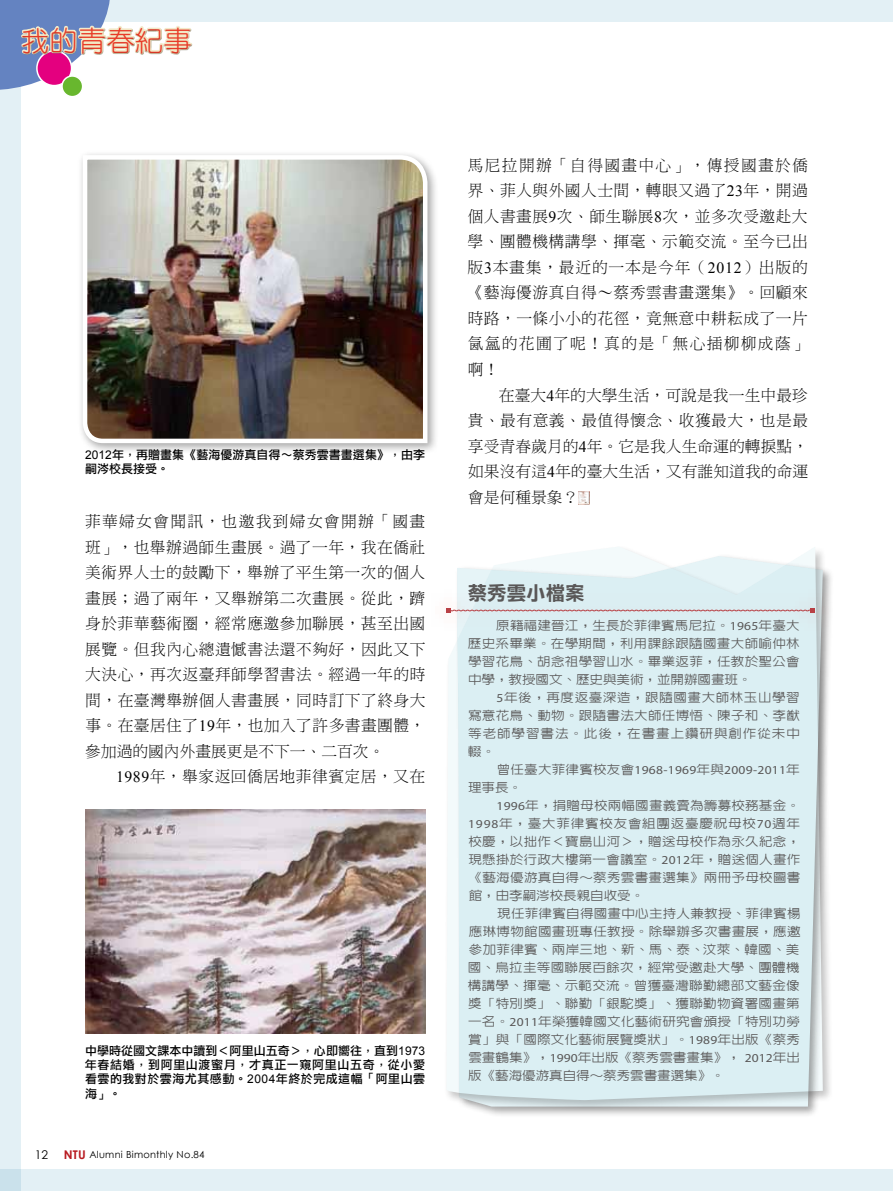
<style>
.page{position:relative;width:893px;height:1191px;background:#fff}
.page>*{position:absolute;margin:0;border:0;box-sizing:border-box;transform-origin:0 0}
.t1{font:28.5px "DF Yuan Std W3";color:#e83b28}
.t2{font:19.5px "DF Li Hei Std W7";color:#595757}
.t3{font:15.75px/25.5px "DF Ming Std W3";letter-spacing:.03em;color:#000;text-align:justify}
.t4{font:500 12.15px/18px "New Gothic";letter-spacing:.025em;color:#595757;text-align:justify;scale:1.11 1}
.t5{font:500 12.15px "New Gothic";color:#595757;scale:1.11 1}
.t6{font:12.15px "Myriad Pro";letter-spacing:.02em;color:#595757;scale:1.11 1}
.t7{font:500 12.15px "New Gothic";letter-spacing:.005em;color:#595757;scale:1.11 1}
.t8{font:500 12.15px "New Gothic";letter-spacing:.06em;color:#595757;scale:1.11 1}
.t9{font:12px/14.4px "DF Li Hei Std W5";letter-spacing:.04em;color:#000;text-align:justify}
.t10{font:12px/14.4px "DF Li Hei Std W5";letter-spacing:.005em;color:#000}
.t11{font:12px "Century Gothic";color:#000}
.t12{font:9.75px "Century Gothic";letter-spacing:.025em;color:#000}
.s1{font-family:"Arial"}
.s2{font-family:"Times New Roman"}
.s3{font-weight:700;font-size:12px;color:#b81c22}
.s4{font-family:"Myriad Pro";font-weight:400}
.s5{font-family:"New Gothic";font-weight:500}
.s6{font-family:"DF Hei Std W5";font-weight:400}
</style>
<div class="page">
<div style="left:0;top:0;width:893px;height:22px;background:#e3f0f5"></div>
<div style="left:0;top:1169px;width:893px;height:22px;background:#e3f0f5"></div>
<div style="left:0;top:0;width:21px;height:1191px;background:#e3f0f5"></div>
<div style="left:62px;top:76px;width:21px;height:21px;background:#68b72e;border-radius:50%"></div>
<div style="left:61px;top:75px;width:22px;height:22px;border:2px solid #fff;border-radius:50%"></div>
<svg style="left:0;top:0;width:110px;height:90px"></svg>
<div style="left:19px;top:23px;width:175px;height:31px;background:#fff;opacity:.75"></div>
<div style="left:20px;top:26px;width:175px;height:31px;background:#000;opacity:.75"></div>
<img style="left:578px;top:491px;width:11px;height:14px">
<div style="left:78px;top:150px;width:361px;height:304px;background:#000;opacity:.35"></div>
<img style="left:81px;top:153px;width:349px;height:292px">
<img style="left:85px;top:809px;width:340px;height:224px">
<svg style="left:446px;top:547px;width:375px;height:552px;fill:#f4fafb"></svg>
<div style="left:454px;top:553px;width:380px;height:565px;background:#000;opacity:.35"></div>
<svg style="left:457px;top:556px;width:366px;height:550px;background:#dbedf1"></svg>
<div style="left:428px;top:590px;width:406px;height:41px;background:#e83b28;opacity:.75"></div>
<svg style="left:446px;top:608px;width:369px;height:5px;background:#d3c3c7"></svg>
<h1 class="t1" style="left:21px;top:25px;width:172px">我的青春紀事</h1>
<p class="t10" style="left:85px;top:447px;width:342px"><span class="s1">2012</span>年，再贈畫集《藝海優游真自得∼蔡秀雲書畫選集》，由李嗣涔校長接受。</p>
<p class="t3" style="left:85px;top:508px;width:342px">菲華婦女會聞訊，也邀我到婦女會開辦「國畫班」，也舉辦過師生畫展。過了一年，我在僑社美術界人士的鼓勵下，舉辦了平生第一次的個人畫展；過了兩年，又舉辦第二次畫展。從此，躋身於菲華藝術圈，經常應邀參加聯展，甚至出國展覽。但我內心總遺憾書法還不夠好，因此又下大決心，再次返臺拜師學習書法。經過一年的時間，在臺灣舉辦個人書畫展，同時訂下了終身大事。在臺居住了<span class="s2">19</span>年，也加入了許多書畫團體，參加過的國內外畫展更是不下一、二百次。</p>
<p class="t3" style="left:116px;top:763px;width:311px"><span class="s2">1989</span>年，舉家返回僑居地菲律賓定居，又在</p>
<p class="t9" style="left:85px;top:1042px;width:342px">中學時從國文課本中讀到＜阿里山五奇＞，心即嚮往，直到<span class="s1">1973</span>年春結婚，到阿里山渡蜜月，才真正一窺阿里山五奇，從小愛看雲的我對於雲海尤其感動。<span class="s1">2004</span>年終於完成這幅「阿里山雲海」。</p>
<p class="t11" style="left:35px;top:1146px;width:15px">12</p>
<p class="t12" style="left:64px;top:1147px;width:142px"><span class="s3">NTU</span> Alumni Bimonthly No.84</p>
<p class="t3" style="left:467px;top:152px;width:342px">馬尼拉開辦「自得國畫中心」，傳授國畫於僑界、菲人與外國人士間，轉眼又過了<span class="s2">23</span>年，開過個人書畫展<span class="s2">9</span>次、師生聯展<span class="s2">8</span>次，並多次受邀赴大學、團體機構講學、揮毫、示範交流。至今已出版<span class="s2">3</span>本畫集，最近的一本是今年（<span class="s2">2012</span>）出版的《藝海優游真自得∼蔡秀雲書畫選集》。回顧來時路，一條小小的花徑，竟無意中耕耘成了一片氤氳的花圃了呢！真的是「無心插柳柳成蔭」啊！</p>
<p class="t3" style="left:468px;top:382px;width:342px;text-indent:31px">在臺大<span class="s2">4</span>年的大學生活，可說是我一生中最珍貴、最有意義、最值得懷念、收獲最大，也是最享受青春歲月的<span class="s2">4</span>年。它是我人生命運的轉捩點，如果沒有這<span class="s2">4</span>年的臺大生活，又有誰知道我的命運會是何種景象？</p>
<p class="t2" style="left:468px;top:582px;width:118px">蔡秀雲小檔案</p>
<p class="t4" style="left:468px;top:616px;width:300px;text-indent:28px">原籍福建晉江，生長於菲律賓馬尼拉。<span class="s4">1965</span>年臺大歷史系畢業。在學期間，利用課餘跟隨國畫大師喻仲林學習花鳥、胡念祖學習山水。畢業返菲，任教於聖公會中學，教授國文、歷史與美術，並開辦國畫班。</p>
<p class="t4" style="left:468px;top:688px;width:300px;text-indent:28px"><span class="s4">5</span>年後，再度返臺深造，跟隨國畫大師林玉山學習寫意花鳥、動物。跟隨書法大師任博悟、陳子和、李猷等老師學習書法。此後，在書畫上鑽研與創作從未中輟。</p>
<p class="t6" style="left:497px;top:762px;width:275px"><span class="s5">曾任臺大菲律賓校友會</span>1968-1969<span class="s5">年與</span>2009-2011<span class="s5">年</span></p>
<p class="t4" style="left:468px;top:778px;width:50px">理事長。</p>
<p class="t4" style="left:497px;top:796px;width:275px"><span class="s4">1996</span>年，捐贈母校兩幅國畫義賣為籌募校務基金。</p>
<p class="t8" style="left:468px;top:817px;width:300px"><span class="s4">1998</span>年，臺大菲律賓校友會組團返臺慶祝母校<span class="s4">70</span>週年</p>
<p class="t4" style="left:468px;top:832px;width:300px">校慶，以拙作＜寶島山河＞，贈送母校作為永久紀念，</p>
<p class="t4" style="left:468px;top:850px;width:300px">現懸掛於行政大樓第一會議室。<span class="s4">2012</span>年，贈送個人畫作</p>
<p class="t4" style="left:469px;top:868px;width:300px">《藝海優游真自得<span class="s6">～</span>蔡秀雲書畫選集》兩冊予母校圖書</p>
<p class="t5" style="left:469px;top:889px;width:160px">館，由李嗣涔校長親自收受。</p>
<p class="t4" style="left:497px;top:904px;width:275px">現任菲律賓自得國畫中心主持人兼教授、菲律賓楊</p>
<p class="t4" style="left:469px;top:922px;width:300px">應琳博物館國畫班專任教授。除舉辦多次書畫展，應邀</p>
<p class="t4" style="left:469px;top:940px;width:299px">參加菲律賓、兩岸三地、新、馬、泰、汶萊、韓國、美</p>
<p class="t4" style="left:468px;top:958px;width:300px">國、烏拉圭等國聯展百餘次，經常受邀赴大學、團體機</p>
<p class="t4" style="left:468px;top:976px;width:300px">構講學、揮毫、示範交流。曾獲臺灣聯勤總部文藝金像</p>
<p class="t4" style="left:468px;top:994px;width:300px">獎「特別獎」、聯勤「銀駝獎」、獲聯勤物資署國畫第</p>
<p class="t4" style="left:468px;top:1012px;width:300px">一名。<span class="s4">2011</span>年榮獲韓國文化藝術研究會頒授「特別功勞</p>
<p class="t4" style="left:468px;top:1030px;width:300px">賞」與「國際文化藝術展覽獎狀」。<span class="s4">1989</span>年出版《蔡秀</p>
<p class="t7" style="left:468px;top:1051px;width:300px">雲畫鶴集》，<span class="s4">1990</span>年出版《蔡秀雲書畫集》， <span class="s4">2012</span>年出</p>
<p class="t5" style="left:468px;top:1069px;width:233px">版《藝海優游真自得<span class="s6">～</span>蔡秀雲書畫選集》。</p>
</div>
